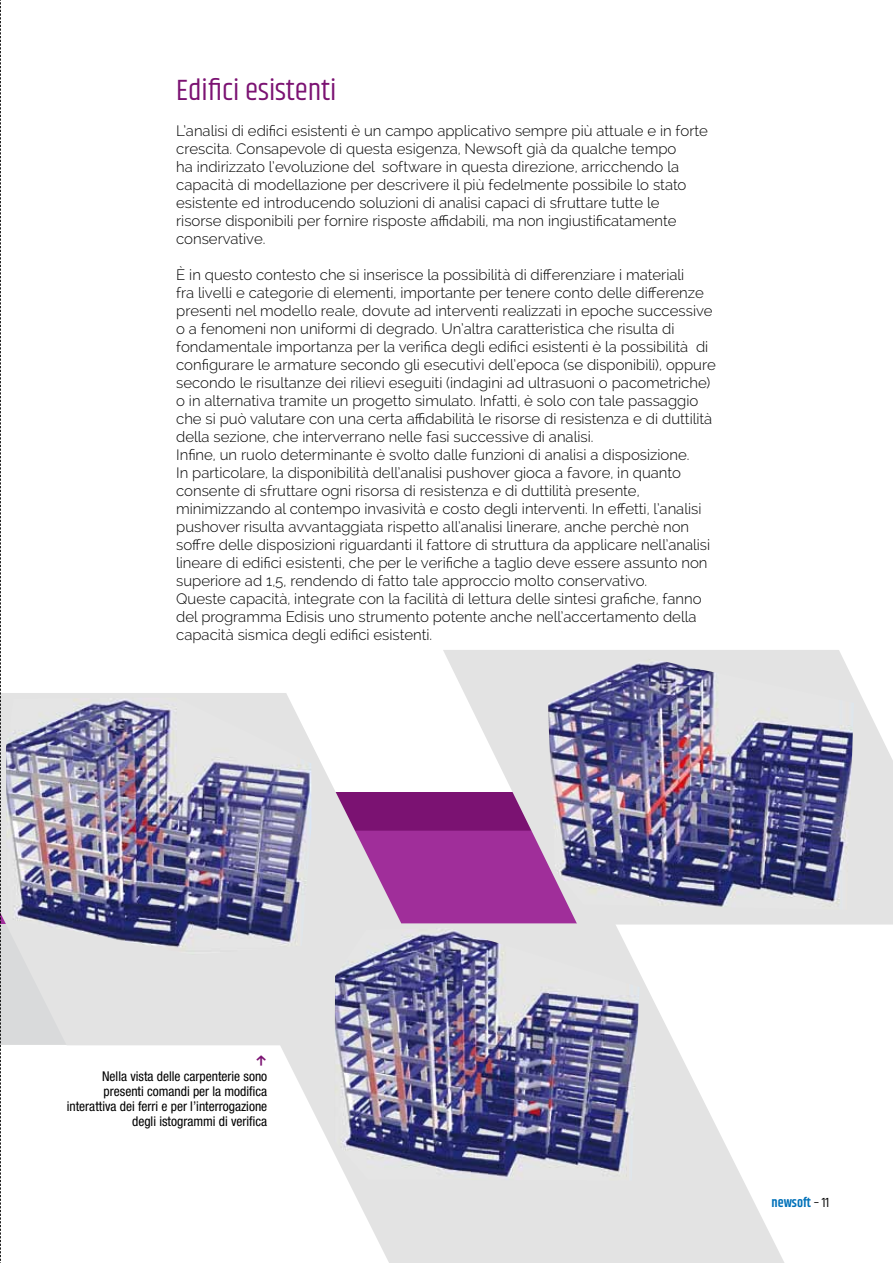
<style>
.page{position:relative;width:893px;height:1263px;background:#fff}
.page>*{position:absolute;margin:0;border:0;box-sizing:border-box;transform-origin:0 0}
.t1{font:30px "Khand";color:#7b1272}
.t2{font:16.5px "FF Dingbests";color:#7b1272}
.t3{font:300 15px/18px "Raleway";color:#000}
.t4{font:condensed 13.5px/15px "Helvetica Neue";color:#000;text-align:right}
.t5{font:600 13.5px "Khand";color:#0071b9}
.s1{font-weight:400;color:#000}
</style>
<div class="page">
<svg style="left:1px;top:693px;width:783px;height:570px"></svg>
<img style="left:334px;top:928px;width:305px;height:253px">
<svg style="left:443px;top:650px;width:450px;height:274px;fill:#e3e3e3"></svg>
<img style="left:6px;top:697px;width:305px;height:258px">
<img style="left:548px;top:658px;width:306px;height:252px">
<svg style="left:0;top:0;width:1px;height:1263px"></svg>
<h1 class="t1" style="left:176px;top:72px;width:162px">Edifici esistenti</h1>
<p class="t3" style="left:176px;top:121px;width:533px">L’analisi di edifici esistenti è un campo applicativo sempre più attuale e in forte crescita. Consapevole di questa esigenza, Newsoft già da qualche tempo<br>ha indirizzato l’evoluzione del software in questa direzione, arricchendo la capacità di modellazione per descrivere il più fedelmente possibile lo stato esistente ed introducendo soluzioni di analisi capaci di sfruttare tutte le risorse disponibili per fornire risposte affidabili, ma non ingiustificatamente conservative.</p>
<p class="t3" style="left:176px;top:265px;width:541px">È in questo contesto che si inserisce la possibilità di differenziare i materiali<br>fra livelli e categorie di elementi, importante per tenere conto delle differenze presenti nel modello reale, dovute ad interventi realizzati in epoche successive o a fenomeni non uniformi di degrado. Un’altra caratteristica che risulta di fondamentale importanza per la verifica degli edifici esistenti è la possibilità di configurare le armature secondo gli esecutivi dell’epoca (se disponibili), oppure secondo le risultanze dei rilievi eseguiti (indagini ad ultrasuoni o pacometriche) o in alternativa tramite un progetto simulato. Infatti, è solo con tale passaggio che si può valutare con una certa affidabilità le risorse di resistenza e di duttilità della sezione, che interverrano nelle fasi successive di analisi.<br>Infine, un ruolo determinante è svolto dalle funzioni di analisi a disposizione.<br>In particolare, la disponibilità dell’analisi pushover gioca a favore, in quanto consente di sfruttare ogni risorsa di resistenza e di duttilità presente, minimizzando al contempo invasività e costo degli interventi. In effetti, l’analisi pushover risulta avvantaggiata rispetto all’analisi linerare, anche perchè non soffre delle disposizioni riguardanti il fattore di struttura da applicare nell’analisi lineare di edifici esistenti, che per le verifiche a taglio deve essere assunto non superiore ad 1,5, rendendo di fatto tale approccio molto conservativo.<br>Queste capacità, integrate con la facilità di lettura delle sintesi grafiche, fanno del programma Edisis uno strumento potente anche nell’accertamento della capacità sismica degli edifici esistenti.</p>
<p class="t2" style="left:255px;top:1052px;width:14px">i</p>
<p class="t4" style="left:67px;top:1069px;width:202px">Nella vista delle carpenterie sono presenti comandi per la modifica interattiva dei ferri e per l’interrogazione degli istogrammi di verifica</p>
<p class="t5" style="left:772px;top:1193px;width:59px">newsoft <span class="s1">– 11</span></p>
</div>
